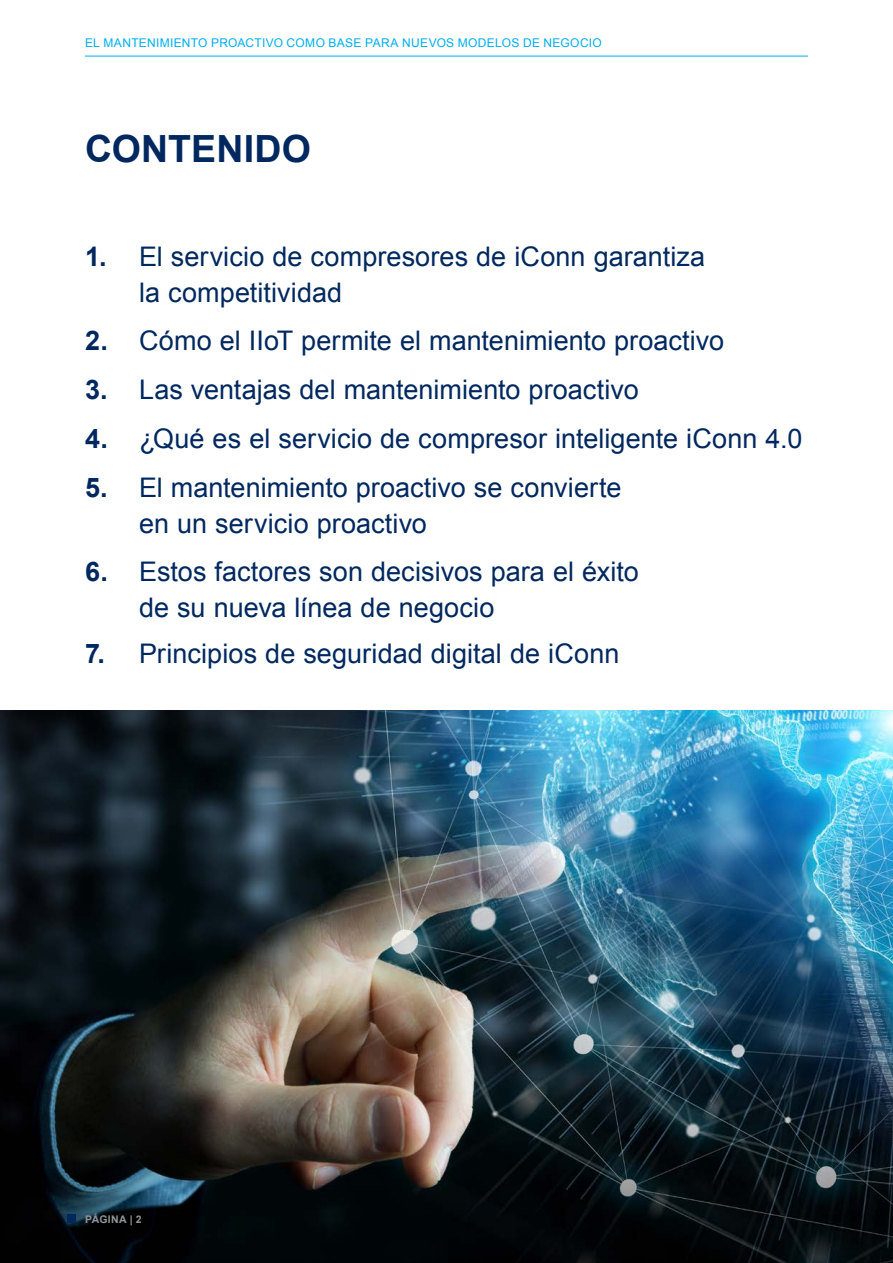
<style>
.page{position:relative;width:893px;height:1263px;background:#fff}
.page>*{position:absolute;margin:0;border:0;box-sizing:border-box;transform-origin:0 0}
.t1{font:700 37.5px "Arial";letter-spacing:.005em;color:#00285f}
.t2{font:27px/36px "Arial";letter-spacing:.005em;color:#00285f}
.t3{font:12px "Arial";letter-spacing:.025em;color:#00aeef}
.t4{font:700 10.5px "Arial";letter-spacing:.035em;color:#939598}
.s1{font-weight:700}
</style>
<div class="page">
<img style="left:0;top:710px;width:893px;height:553px">
<hr style="left:85px;top:56px;width:723px;height:1px;background:#00aeef">
<div style="left:67px;top:1214px;width:9px;height:9px;background:#00285f"></div>
<p class="t3" style="left:85px;top:35px;width:518px">EL MANTENIMIENTO PROACTIVO COMO BASE PARA NUEVOS MODELOS DE NEGOCIO</p>
<h1 class="t1" style="left:85px;top:124px;width:227px">CONTENIDO</h1>
<p class="t2" style="left:139px;top:238px;width:568px;text-indent:-54px"><span class="s1">1.</span> El servicio de compresores de iConn garantiza la competitividad</p>
<p class="t2" style="left:85px;top:323px;width:641px"><span class="s1">2.</span> Cómo el IIoT permite el mantenimiento proactivo</p>
<p class="t2" style="left:85px;top:372px;width:555px"><span class="s1">3.</span> Las ventajas del mantenimiento proactivo</p>
<p class="t2" style="left:85px;top:421px;width:719px"><span class="s1">4.</span> ¿Qué es el servicio de compresor inteligente iConn 4.0</p>
<p class="t2" style="left:139px;top:469px;width:484px;text-indent:-54px"><span class="s1">5.</span> El mantenimiento proactivo se convierte en un servicio proactivo</p>
<p class="t2" style="left:139px;top:554px;width:501px;text-indent:-54px"><span class="s1">6.</span> Estos factores son decisivos para el éxito de su nueva línea de negocio</p>
<p class="t2" style="left:85px;top:635px;width:536px"><span class="s1">7.</span> Principios de seguridad digital de iConn</p>
<p class="t4" style="left:85px;top:1212px;width:58px">PÁGINA | 2</p>
</div>
